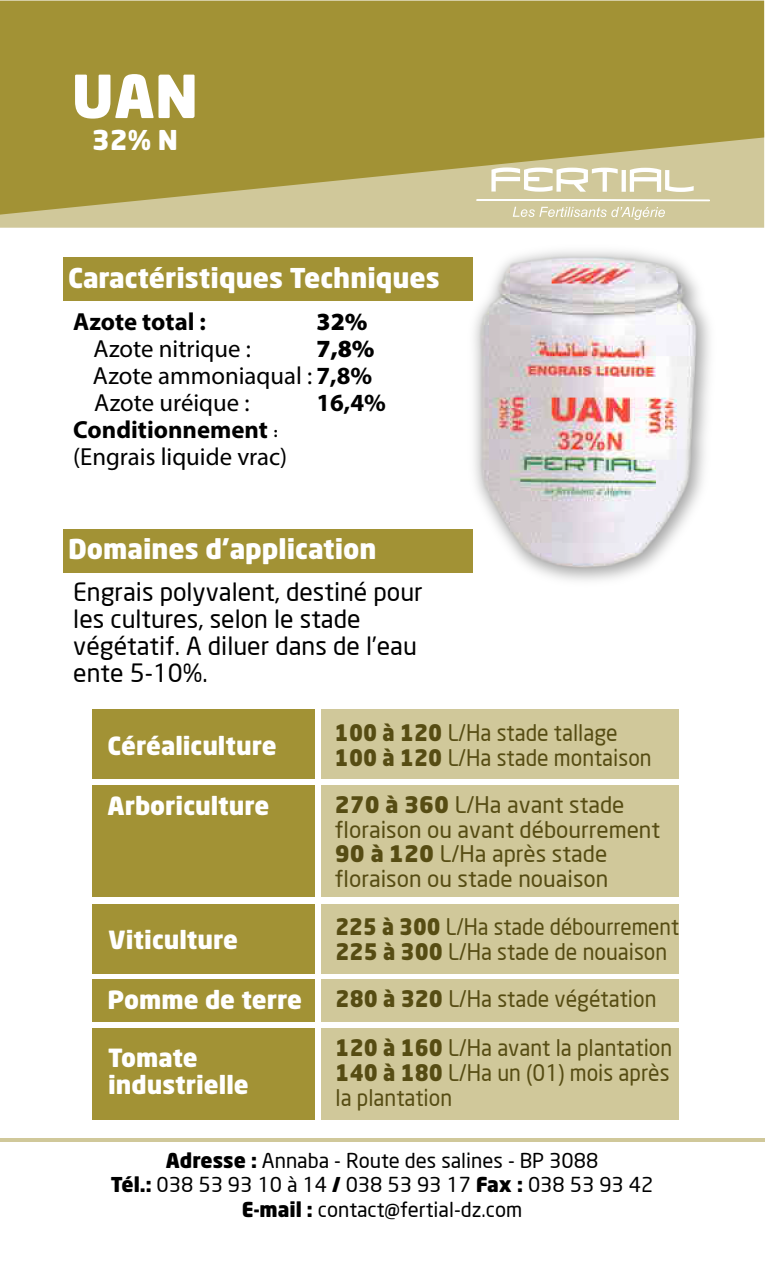
<style>
.page{position:relative;width:766px;height:1276px;background:#fff}
.page>*{position:absolute;margin:0;border:0;box-sizing:border-box;transform-origin:0 0}
.t1{font:900 58.5px "Neo Sans Std";color:#fff}
.t2{font:900 27px "Neo Sans Std";color:#fff}
.t3{font:24.75px/27px "Neo Sans";color:#000}
.t4{font:24.75px/27px "Myriad Pro";color:#000;text-align:justify}
.t5{font:900 24.75px/27px "Neo Sans Std";color:#fff}
.t6{font:700 24.75px "Myriad Pro";color:#000}
.t7{font:900 24.75px "Myriad Pro";color:#000}
.t8{font:22.5px/24.8px "Neo Sans";color:#564c13;scale:.94 1}
.t9{font:22.5px/24.8px "Neo Sans";color:#564c13}
.t10{font:22.5px/24.8px "Neo Sans";color:#564c13;scale:.92 1}
.t11{font:20.25px/24.8px "Neo Sans";color:#000;text-align:center}
.s1{font-weight:900}
.s2{font-weight:700}
.s3{font-weight:700;font-size:14.4px}
.s4{font-family:"Neo Sans Std";font-weight:900}
</style>
<div class="page">
<div style="left:63px;top:257px;width:410px;height:44px;background:#a29235"></div>
<div style="left:63px;top:528px;width:410px;height:44px;background:#a29235"></div>
<svg style="left:0;top:215px;width:764px;height:13px;background:#d1c99c"></svg>
<svg style="left:0;top:1px;width:764px;height:214px;background:#a89a43"></svg>
<div style="left:92px;top:709px;width:222px;height:69px;background:#a29235"></div>
<div style="left:321px;top:709px;width:357px;height:69px;background:#d0c89a"></div>
<div style="left:93px;top:904px;width:222px;height:69px;background:#a29235"></div>
<div style="left:322px;top:904px;width:357px;height:69px;background:#d0c89a"></div>
<div style="left:92px;top:785px;width:222px;height:112px;background:#a29235"></div>
<div style="left:321px;top:785px;width:357px;height:112px;background:#d0c89a"></div>
<div style="left:92px;top:979px;width:222px;height:42px;background:#a29235"></div>
<div style="left:321px;top:979px;width:357px;height:42px;background:#d0c89a"></div>
<div style="left:93px;top:1028px;width:222px;height:92px;background:#a29235"></div>
<div style="left:322px;top:1028px;width:357px;height:92px;background:#d0c89a"></div>
<hr style="left:0;top:1138px;width:763px;height:4px;background:#d0c89a">
<svg style="left:491px;top:167px;width:126px;height:25px"></svg>
<svg style="left:621px;top:170px;width:4px;height:22px"></svg>
<svg style="left:629px;top:168px;width:64px;height:24px"></svg>
<div style="left:476px;top:199px;width:234px;height:2px;background:#fff;border:1px solid #fff"></div>
<svg style="left:512px;top:207px;width:152px;height:13px;background:#dad4b1"></svg>
<img style="left:462px;top:251px;width:248px;height:330px">
<img style="left:478px;top:255px;width:220px;height:315px">
<h1 class="t1" style="left:71px;top:58px;width:128px">UAN</h1>
<p class="t2" style="left:92px;top:123px;width:88px">32% N</p>
<p class="t2" style="left:68px;top:260px;width:373px">Caractéristiques Techniques</p>
<p class="t6" style="left:73px;top:306px;width:134px">Azote total :</p>
<p class="t7" style="left:316px;top:308px;width:53px">32%</p>
<p class="t4" style="left:93px;top:335px;width:159px">Azote nitrique :</p>
<p class="t4" style="left:93px;top:335px;width:283px;text-indent:223px"><span class="s1">7,8% </span>Azote ammoniaqual : <span class="s2">7,8% </span>Azote uréique :</p>
<p class="t6" style="left:316px;top:387px;width:71px">16,4%</p>
<p class="t4" style="left:73px;top:416px;width:215px"><span class="s2">Conditionnement</span> <span class="s3">: </span>(Engrais liquide vrac)</p>
<p class="t2" style="left:68px;top:531px;width:310px">Domaines d’application</p>
<p class="t3" style="left:73px;top:578px;width:351px">Engrais polyvalent, destiné pour les cultures, selon le stade végétatif. A diluer dans de l’eau ente 5-10%.</p>
<p class="t5" style="left:107px;top:731px;width:171px">Céréaliculture</p>
<p class="t8" style="left:335px;top:720px;width:338px"><span class="s4">100 à 120</span> L/Ha stade tallage<br><span class="s4">100 à 120</span> L/Ha stade montaison</p>
<p class="t5" style="left:107px;top:791px;width:163px">Arboriculture</p>
<p class="t9" style="left:335px;top:792px;width:326px"><span class="s4">270 à 360</span> L/Ha avant stade floraison ou avant débourrement<br><span class="s4">90 à 120</span> L/Ha après stade floraison ou stade nouaison</p>
<p class="t5" style="left:108px;top:926px;width:131px">Viticulture</p>
<p class="t10" style="left:335px;top:914px;width:375px"><span class="s4">225 à 300</span> L/Ha stade débourrement<br><span class="s4">225 à 300</span> L/Ha stade de nouaison</p>
<p class="t5" style="left:107px;top:985px;width:196px">Pomme de terre</p>
<p class="t8" style="left:335px;top:986px;width:343px"><span class="s4">280 à 320</span> L/Ha stade végétation</p>
<p class="t5" style="left:108px;top:1043px;width:142px">Tomate industrielle</p>
<p class="t8" style="left:335px;top:1035px;width:359px;text-align:justify"><span class="s4">120 à 160</span> L/Ha avant la plantation <span class="s4">140 à 180</span> L/Ha un (01) mois après la plantation</p>
<p class="t11" style="left:111px;top:1147px;width:544px"><span class="s4">Adresse :</span> Annaba - Route des salines - BP 3088<br><span class="s4">Tél.:</span> 038 53 93 10 à 14 <span class="s4">/</span> 038 53 93 17 <span class="s4">Fax :</span> 038 53 93 42<br><span class="s4">E-mail :</span> contact@fertial-dz.com</p>
</div>
